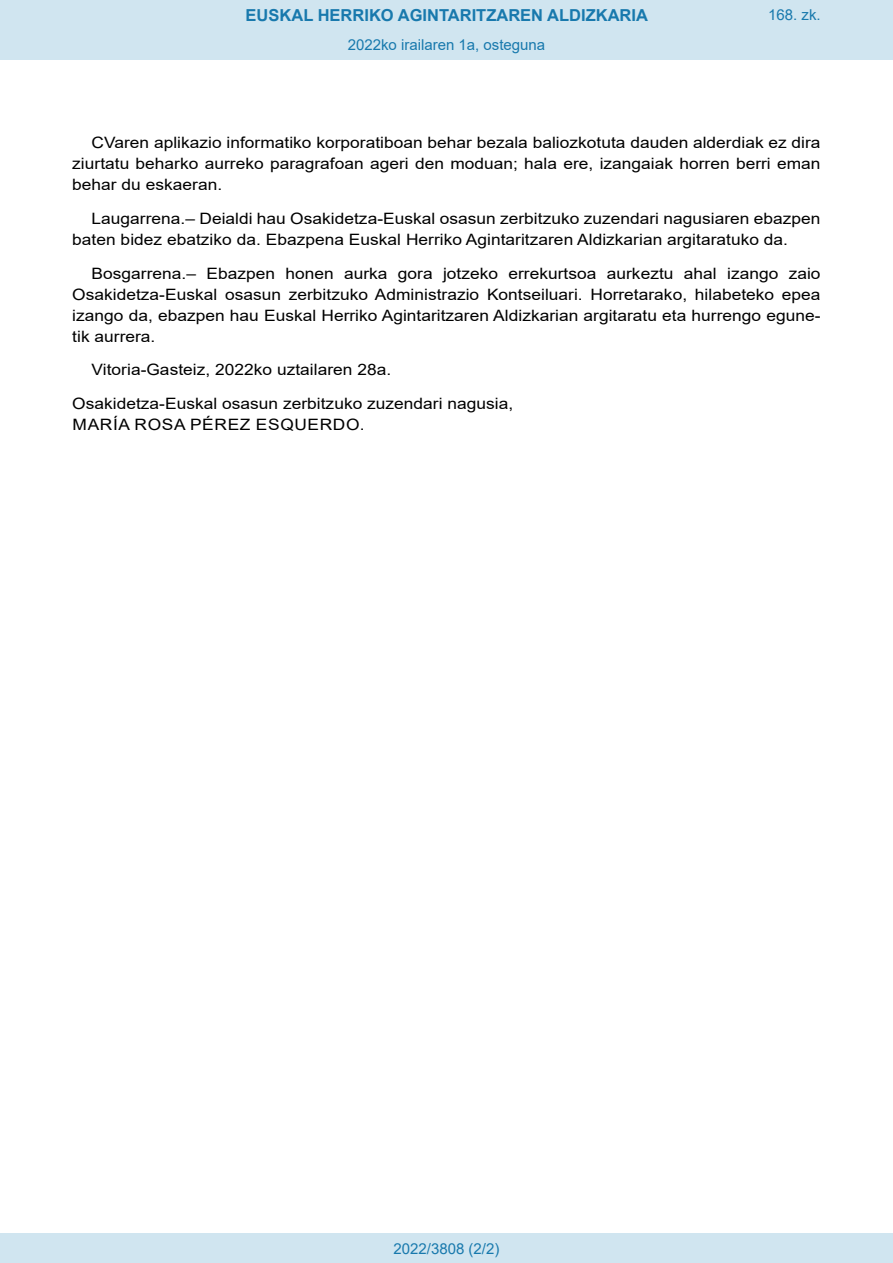
<style>
.page{position:relative;width:893px;height:1263px;background:#fff}
.page>*{position:absolute;margin:0;border:0;box-sizing:border-box;transform-origin:0 0}
.t1{font:700 16.5px "Arial";color:#1879ad}
.BOPVDetalle{font:15.6px/21px "Arial";color:#000;text-align:justify;scale:1.11 1}
.BOPVFirmaPuesto{font:15.6px "Arial";color:#000;scale:1.11 1}
.BOPVFirmaLugFec{font:15.6px "Arial";color:#000;scale:1.11 1}
.BOPVFirmaNombre{font:15.6px "Arial";letter-spacing:.035em;color:#000;scale:1.11 1}
.Paginacion_Centro{font:15px "Arial";color:#1879ad}
</style>
<div class="page">
<div style="left:0;top:0;width:893px;height:60px;background:#d0e5f0"></div>
<div style="left:0;top:1233px;width:893px;height:30px;background:#d0e5f0"></div>
<p class="t1" style="left:246px;top:3px;width:404px">EUSKAL HERRIKO AGINTARITZAREN ALDIZKARIA</p>
<p class="Paginacion_Centro" style="left:348px;top:35px;width:199px">2022ko irailaren 1a, osteguna</p>
<p class="Paginacion_Centro" style="left:768px;top:5px;width:54px">168. zk.</p>
<p class="BOPVDetalle" style="left:72px;top:132px;width:676px;text-indent:19px">CVaren aplikazio informatiko korporatiboan behar bezala baliozkotuta dauden alderdiak ez dira ziurtatu beharko aurreko paragrafoan ageri den moduan; hala ere, izangaiak horren berri eman behar du eskaeran.</p>
<p class="BOPVDetalle" style="left:72px;top:208px;width:676px;text-indent:19px">Laugarrena.– Deialdi hau Osakidetza-Euskal osasun zerbitzuko zuzendari nagusiaren ebazpen baten bidez ebatziko da. Ebazpena Euskal Herriko Agintaritzaren Aldizkarian argitaratuko da.</p>
<p class="BOPVDetalle" style="left:72px;top:263px;width:676px;text-indent:19px">Bosgarrena.– Ebazpen honen aurka gora jotzeko errekurtsoa aurkeztu ahal izango zaio Osakidetza-Euskal osasun zerbitzuko Administrazio Kontseiluari. Horretarako, hilabeteko epea izango da, ebazpen hau Euskal Herriko Agintaritzaren Aldizkarian argitaratu eta hurrengo egune&shy;tik aurrera.</p>
<p class="BOPVFirmaLugFec" style="left:92px;top:359px;width:271px">Vitoria-Gasteiz, 2022ko uztailaren 28a.</p>
<p class="BOPVFirmaPuesto" style="left:72px;top:393px;width:399px">Osakidetza-Euskal osasun zerbitzuko zuzendari nagusia,</p>
<p class="BOPVFirmaNombre" style="left:73px;top:414px;width:265px">MARÍA ROSA PÉREZ ESQUERDO.</p>
<p class="Paginacion_Centro" style="left:393px;top:1238px;width:107px">2022/3808 (2/2)</p>
</div>
